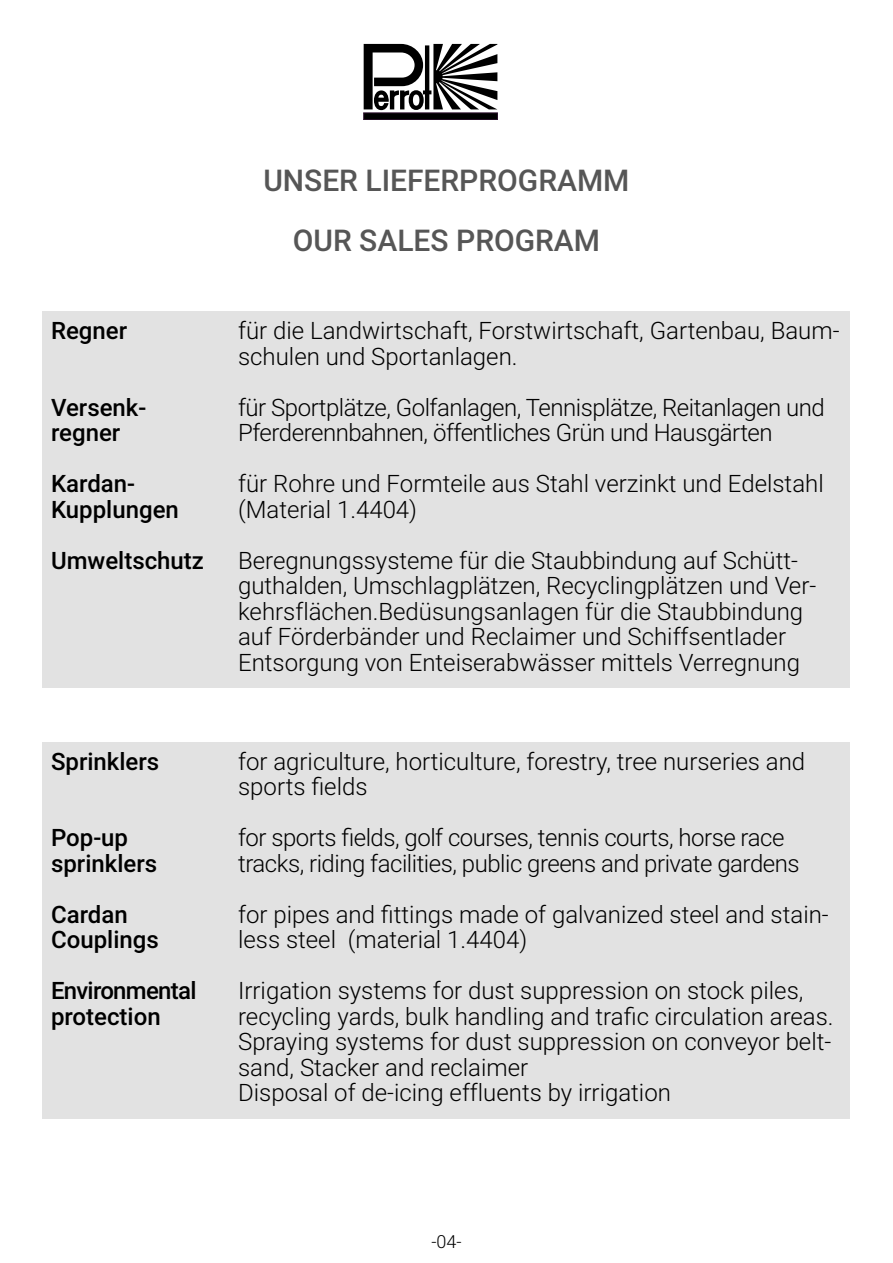
<style>
.page{position:relative;width:893px;height:1263px;background:#fff}
.page>*{position:absolute;margin:0;border:0;box-sizing:border-box;transform-origin:0 0}
.t1{font:500 30px "Roboto";color:#565656}
.t2{font:300 24px/25.5px "Roboto";color:#000}
.t3{font:300 24px/25.5px "Roboto";letter-spacing:-.02em;color:#000}
.t4{font:500 24px/25.5px "Roboto";color:#000}
.t5{font:500 24px/25.5px "Roboto";letter-spacing:-.03em;color:#000}
.t6{font:300 18px "Roboto";color:#000}
</style>
<div class="page">
<div style="left:43px;top:742px;width:807px;height:377px;background:#e2e2e2"></div>
<div style="left:43px;top:312px;width:807px;height:376px;background:#e2e2e2"></div>
<div style="left:364px;top:113px;width:133px;height:7px;background:#000"></div>
<div style="left:364px;top:113px;width:133px;height:7px;border:1px solid #2e122f"></div>
<svg style="left:364px;top:44px;width:133px;height:66px"></svg>
<p class="t4" style="left:51px;top:317px;width:78px">Regner</p>
<p class="t4" style="left:51px;top:394px;width:97px">Versenk&shy;regner</p>
<p class="t4" style="left:51px;top:470px;width:129px">Kardan-<br>Kupplungen</p>
<p class="t4" style="left:51px;top:547px;width:155px">Umweltschutz</p>
<p class="t4" style="left:51px;top:748px;width:110px">Sprinklers</p>
<p class="t4" style="left:51px;top:824px;width:108px">Pop-up sprinklers</p>
<p class="t4" style="left:51px;top:901px;width:109px">Cardan<br>Couplings</p>
<p class="t5" style="left:51px;top:977px;width:147px">Environmental protection</p>
<p class="t1" style="left:263px;top:159px;width:368px">UNSER LIEFERPROGRAMM</p>
<p class="t1" style="left:293px;top:220px;width:309px">OUR SALES PROGRAM</p>
<p class="t2" style="left:238px;top:317px;width:603px">für die Landwirtschaft, Forstwirtschaft, Gartenbau, Baum&shy;schulen und Sportanlagen.</p>
<p class="t3" style="left:238px;top:394px;width:588px">für Sportplätze, Golfanlagen, Tennisplätze, Reitanlagen und<br>Pferderennbahnen, öffentliches Grün und Hausgärten</p>
<p class="t2" style="left:238px;top:470px;width:587px">für Rohre und Formteile aus Stahl verzinkt und Edelstahl (Material 1.4404)</p>
<p class="t2" style="left:238px;top:547px;width:580px">Beregnungssysteme für die Staubbindung auf Schütt&shy;guthalden, Umschlagplätzen, Recyclingplätzen und Ver&shy;kehrsflächen.Bedüsungsanlagen für die Staubbindung auf Förderbänder und Reclaimer und Schiffsentlader Entsorgung von Enteiserabwässer mittels Verregnung</p>
<p class="t2" style="left:238px;top:748px;width:569px">for agriculture, horticulture, forestry, tree nurseries and sports fields</p>
<p class="t3" style="left:238px;top:824px;width:563px">for sports fields, golf courses, tennis courts, horse race tracks, riding facilities, public greens and private gardens</p>
<p class="t2" style="left:238px;top:901px;width:592px">for pipes and fittings made of galvanized steel and stain&shy;less steel (material 1.4404)</p>
<p class="t2" style="left:238px;top:977px;width:597px">Irrigation systems for dust suppression on stock piles, recycling yards, bulk handling and trafic circulation areas.<br>Spraying systems for dust suppression on conveyor belt&shy;sand, Stacker and reclaimer<br>Disposal of de-icing effluents by irrigation</p>
<p class="t6" style="left:431px;top:1229px;width:32px">-04-</p>
</div>
